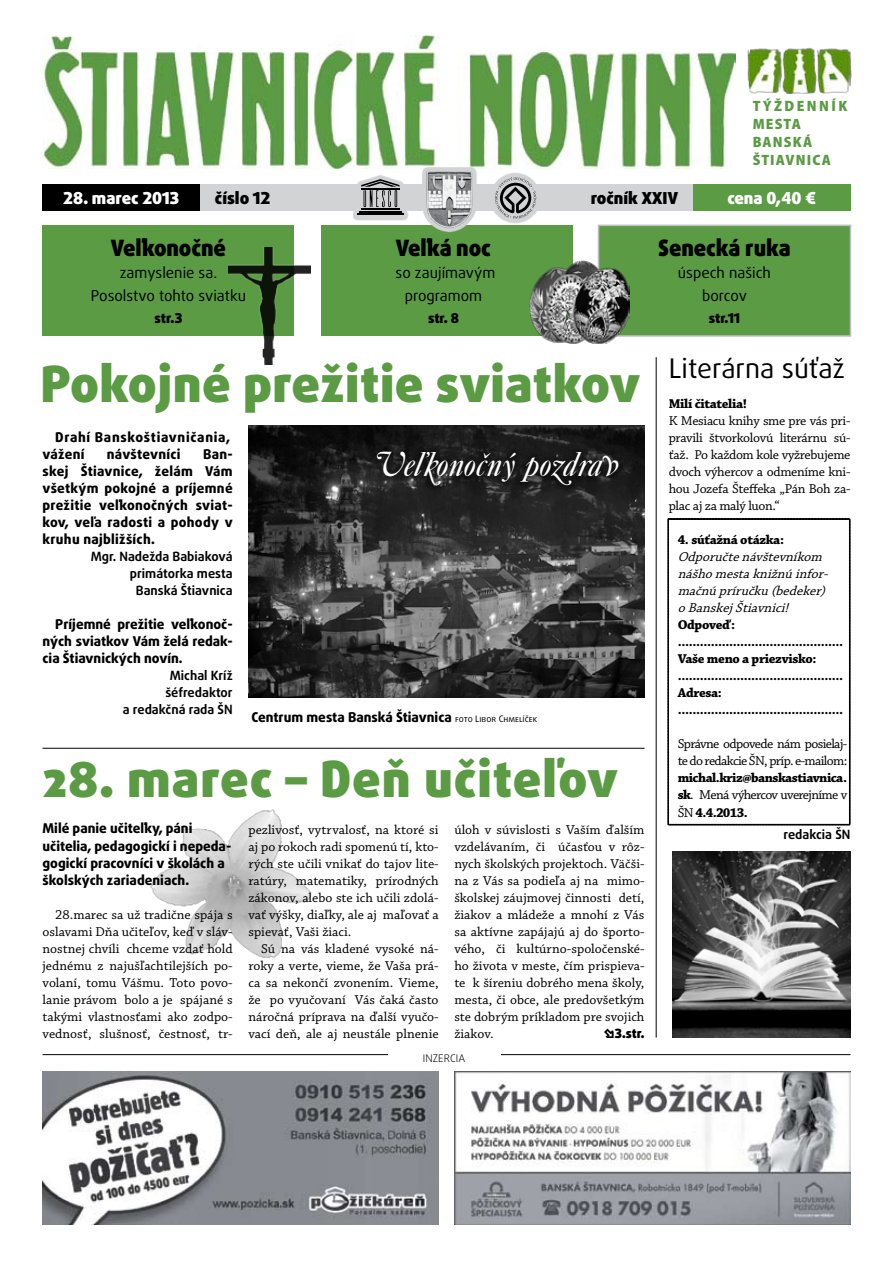
<style>
.page{position:relative;width:893px;height:1263px;background:#fff}
.page>*{position:absolute;margin:0;border:0;box-sizing:border-box;transform-origin:0 0}
.t1{font:900 49.8px "Daxline Pro";letter-spacing:.01em;color:#5b9b44}
.t2{font:italic 36px "Caslon Swash DOT";letter-spacing:.01em;color:#fff}
.t3{font:27px "Daxline Pro";color:#000}
.t4{font:900 22.5px "Daxline Pro";letter-spacing:-.005em;color:#000;scale:.96 1}
.t5{font:900 16.5px "Daxline Pro";color:#fff}
.t6{font:900 16.5px "Daxline Pro";color:#000}
.t7{font:15px/22.5px "Daxline Pro";color:#000;text-align:center}
.t8{font:900 semi-condensed 15px/18px "Myriad Pro";letter-spacing:.08em;color:#5b9b44}
.t9{font:13.5px/17px "Chaparral Pro Capt";color:#000;text-align:justify}
.t10{font:800 13.5px/17px "Daxline Pro";color:#000;text-align:justify}
.t11{font:700 13.5px/17px "Chaparral Pro";letter-spacing:-.025em;color:#000}
.t12{font:italic 13.5px/17px "Chaparral Pro Capt";color:#000}
.t13{font:13.5px/17px "Chaparral Pro Capt";letter-spacing:-.05em;color:#000}
.t14{font:800 13.5px/17px "Daxline Pro";letter-spacing:.05em;color:#000}
.t15{font:900 13.5px "Daxline Pro";color:#000}
.t16{font:700 12.75px/17px "Daxline Pro";color:#000;text-align:right}
.t17{font:900 12.75px "Daxline Pro";color:#000}
.t18{font:300 10.5px "Daxline Pro";letter-spacing:.01em;color:#000}
.s1{font-weight:400;font-size:9px}
.s2{font-family:"Chaparral Pro";font-weight:700}
.s3{font-family:"Chaparral Pro Capt";font-weight:400}
</style>
<div class="page">
<div style="left:43px;top:225px;width:251px;height:111px;background:#5b9b44"></div>
<div style="left:598px;top:225px;width:253px;height:112px;background:#5b9b44;border:2px solid #bcbdc0"></div>
<div style="left:321px;top:225px;width:252px;height:111px;background:#5b9b44"></div>
<hr style="left:43px;top:748px;width:601px;height:1px;background:#000">
<img style="left:43px;top:35px;width:692px;height:134px">
<div style="left:43px;top:185px;width:807px;height:26px;background:#d1d3d4"></div>
<svg style="left:353px;top:175px;width:69px;height:46px;fill:#d1d3d4"></svg>
<hr style="left:361px;top:208px;width:38px;height:2px;background:#000">
<hr style="left:359px;top:211px;width:43px;height:1px;background:#000">
<hr style="left:357px;top:214px;width:47px;height:1px;background:#000">
<svg style="left:361px;top:179px;width:38px;height:28px"></svg>
<div style="left:43px;top:185px;width:157px;height:26px;background:#000"></div>
<div style="left:693px;top:185px;width:157px;height:26px;background:#5b9b44"></div>
<svg style="left:422px;top:167px;width:92px;height:66px"></svg>
<img style="left:425px;top:170px;width:49px;height:58px">
<svg style="left:490px;top:173px;width:88px;height:60px"></svg>
<svg style="left:495px;top:177px;width:41px;height:42px"></svg>
<hr style="left:656px;top:357px;width:1px;height:680px;background:#000">
<hr style="left:43px;top:1054px;width:807px;height:1px;background:#000">
<div style="left:388px;top:1047px;width:112px;height:14px;background:#fff"></div>
<img style="left:43px;top:1071px;width:396px;height:154px">
<img style="left:455px;top:1071px;width:395px;height:153px">
<svg style="left:667px;top:518px;width:184px;height:308px"></svg>
<img style="left:672px;top:851px;width:178px;height:186px">
<img style="left:248px;top:425px;width:396px;height:272px">
<div style="left:370px;top:445px;width:320px;height:67px;background:#000;opacity:.75"></div>
<img style="left:229px;top:248px;width:82px;height:117px">
<img style="left:529px;top:261px;width:101px;height:83px">
<img style="left:150px;top:809px;width:162px;height:149px">
<img style="left:747px;top:47px;width:105px;height:47px">
<p class="t8" style="left:753px;top:97px;width:96px">TÝŽDENNÍK<br>MESTA<br>BANSKÁ<br>ŠTIAVNICA</p>
<p class="t5" style="left:63px;top:187px;width:117px">28. marec 2013</p>
<p class="t6" style="left:215px;top:187px;width:57px">číslo 12</p>
<p class="t6" style="left:591px;top:187px;width:89px">ročník XXiV</p>
<p class="t5" style="left:727px;top:187px;width:90px">cena 0,40 €</p>
<h3 class="t4" style="left:111px;top:232px;width:121px">Veľkonočné</h3>
<p class="t7" style="left:91px;top:262px;width:157px">zamyslenie sa.<br>Posolstvo tohto sviatku</p>
<p class="t15" style="left:155px;top:309px;width:29px">str.3</p>
<h3 class="t4" style="left:396px;top:232px;width:101px">Veľká noc</h3>
<p class="t7" style="left:396px;top:262px;width:101px">so zaujímavým programom</p>
<p class="t15" style="left:428px;top:309px;width:32px">str. 8</p>
<h1 class="t1" style="left:40px;top:351px;width:601px">Pokojné prežitie sviatkov</h1>
<h2 class="t2" style="left:376px;top:445px;width:245px">Veľkonočný pozdrav</h2>
<p class="t14" style="left:43px;top:429px;width:189px;text-indent:13px">Drahí Banskoštiavničania, vážení</p>
<p class="t10" style="left:107px;top:446px;width:75px">návštevníci</p>
<p class="t10" style="left:43px;top:446px;width:192px;text-indent:161px">Ban&shy;skej Štiavnice, želám Vám všetkým pokojné a príjemné prežitie veľkonočných sviat&shy;kov, veľa radosti a pohody v kruhu najbližších.</p>
<p class="t16" style="left:91px;top:548px;width:143px">Mgr. Nadežda Babiaková primátorka mesta<br>Banská Štiavnica</p>
<p class="t10" style="left:43px;top:616px;width:192px;text-indent:13px">Príjemné prežitie veľkonoč&shy;ných sviatkov Vám želá redak&shy;cia Štiavnických novín.</p>
<p class="t16" style="left:123px;top:667px;width:111px">Michal Kríž šéfredaktor<br>a redakčná rada ŠN</p>
<p class="t10" style="left:252px;top:708px;width:287px">Centrum mesta Banská Štiavnica <span class="s1">foto Libor Chmelíček</span></p>
<h1 class="t1" style="left:43px;top:746px;width:577px">28. marec – Deň učiteľov</h1>
<p class="t10" style="left:43px;top:820px;width:190px;text-align:left">Milé panie učiteľky, páni učitelia, pedagogickí i nepeda&shy;gogickí pracovníci v školách a školských zariadeniach.</p>
<p class="t9" style="left:43px;top:906px;width:192px;text-indent:13px">28.marec sa už tradične spája s oslavami Dňa učiteľov, keď v sláv&shy;nostnej chvíli chceme vzdať hold jednému z najušľachtilejších po&shy;volaní, tomu Vášmu. Toto povo&shy;lanie právom bolo a je spájané s takými vlastnosťami ako zodpo&shy;vednosť, slušnosť, čestnosť, tr-</p>
<p class="t9" style="left:248px;top:821px;width:192px">pezlivosť, vytrvalosť, na ktoré si aj po rokoch radi spomenú tí, kto&shy;rých ste učili vnikať do tajov lite&shy;ratúry, matematiky, prírodných zákonov, alebo ste ich učili zdolá&shy;vať výšky, diaľky, ale aj maľovať a spievať, Vaši žiaci.</p>
<p class="t9" style="left:248px;top:940px;width:192px;text-indent:13px">Sú na vás kladené vysoké ná&shy;roky a verte, vieme, že Vaša prá&shy;ca sa nekončí zvonením. Vieme, že po vyučovaní Vás čaká často náročná príprava na ďalší vyučo&shy;vací deň, ale aj neustále plnenie</p>
<p class="t9" style="left:454px;top:821px;width:192px">úloh v súvislosti s Vaším ďalším vzdelávaním, či účasťou v rôz&shy;nych školských projektoch. Väčši&shy;na z Vás sa podieľa aj na mimo&shy;školskej záujmovej činnosti detí, žiakov a mládeže a mnohí z Vás sa aktívne zapájajú aj do športo&shy;vého, či kultúrno-spoločenské&shy;ho života v meste, čím prispieva&shy;te k šíreniu dobrého mena školy, mesta, či obce, ale predovšetkým ste dobrým príkladom pre svojich žiakov.</p>
<p class="t17" style="left:604px;top:1024px;width:42px">•3.str.</p>
<p class="t18" style="left:423px;top:1051px;width:44px">INZERCIA</p>
<h3 class="t4" style="left:658px;top:232px;width:139px">Senecká ruka</h3>
<p class="t7" style="left:678px;top:262px;width:95px">úspech našich borcov</p>
<p class="t15" style="left:709px;top:309px;width:33px">str.11</p>
<h3 class="t3" style="left:669px;top:351px;width:178px">Literárna súťaž</h3>
<p class="t11" style="left:669px;top:396px;width:80px">Milí čitatelia!</p>
<p class="t9" style="left:669px;top:413px;width:183px">K Mesiacu knihy sme pre vás pri&shy;pravili štvorkolovú literárnu sú&shy;ťaž. Po každom kole vyžrebujeme dvoch výhercov a odmeníme kni&shy;hou Jozefa Šteffeka „Pán Boh za&shy;plac aj za malý luon.“</p>
<p class="t11" style="left:678px;top:532px;width:108px">4. súťažná otázka:</p>
<p class="t12" style="left:678px;top:549px;width:156px">Odporučtenávštevníkom nášhomestaknižnúinfor&shy;mačnúpríručku(bedeker) oBanskej Štiavnici!</p>
<p class="t11" style="left:678px;top:617px;width:167px">Odpoveď: .............................................<br>Vaše meno a priezvisko: .............................................<br>Adresa: .............................................</p>
<p class="t13" style="left:678px;top:736px;width:171px">Správne odpovede nám posielaj&shy;te do redakcie ŠN, príp. e-mailom:</p>
<p class="t11" style="left:678px;top:770px;width:171px">michal.kriz@banskastiavnica.</p>
<p class="t13" style="left:678px;top:787px;width:171px"><span class="s2">sk</span>. Mená výhercov uverejníme v</p>
<p class="t11" style="left:678px;top:804px;width:72px"><span class="s3">ŠN</span> 4.4.2013.</p>
<p class="t16" style="left:783px;top:826px;width:68px">redakcia ŠN</p>
</div>
